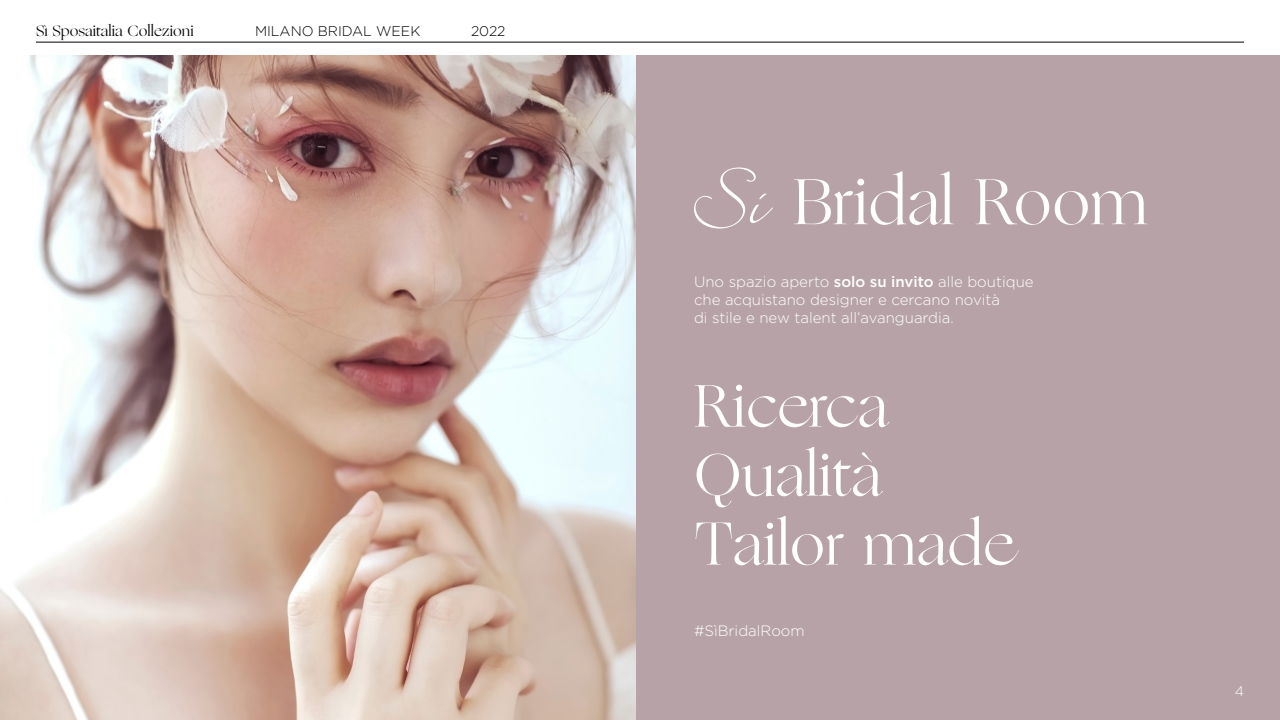
<style>
.page{position:relative;width:1280px;height:720px;background:#fff}
.page>*{position:absolute;margin:0;border:0;box-sizing:border-box;transform-origin:0 0}
.t1{font:65px "Ogg";color:#fff}
.t2{font:60px/69px "Ogg";color:#fff}
.t3{font:300 15px/18px "Gotham";color:#fff}
.t4{font:15px "Ogg";color:#000}
.t5{font:300 14px "Gotham";color:#000}
.t6{font:300 14px "Gotham";color:#fff}
.s1{font-weight:500}
.s2{font-size:14px}
</style>
<div class="page">
<div style="left:636px;top:55px;width:644px;height:665px;background:#b7a3a7"></div>
<svg style="left:694px;top:168px;width:79px;height:61px"></svg>
<img style="left:0;top:55px;width:636px;height:665px">
<hr style="left:36px;top:42px;width:1208px;height:1px;background:#000">
<p class="t4" style="left:36px;top:21px;width:159px">Sì Sposaitalia Collezioni</p>
<p class="t5" style="left:255px;top:24px;width:167px">MILANO BRIDAL WEEK</p>
<p class="t5" style="left:471px;top:24px;width:36px">2022</p>
<h1 class="t1" style="left:793px;top:158px;width:356px">Bridal Room</h1>
<p class="t3" style="left:694px;top:273px;width:341px">Uno spazio aperto <span class="s1">solo su invito</span> alle boutique che acquistano designer e cercano novità<br>di stile e new talent all’avanguardia<span class="s2">.</span></p>
<h2 class="t2" style="left:694px;top:372px;width:322px">Ricerca<br>Qualità<br>Tailor made</h2>
<p class="t3" style="left:694px;top:621px;width:112px">#SìBridalRoom</p>
<p class="t6" style="left:1235px;top:683px;width:11px">4</p>
</div>
